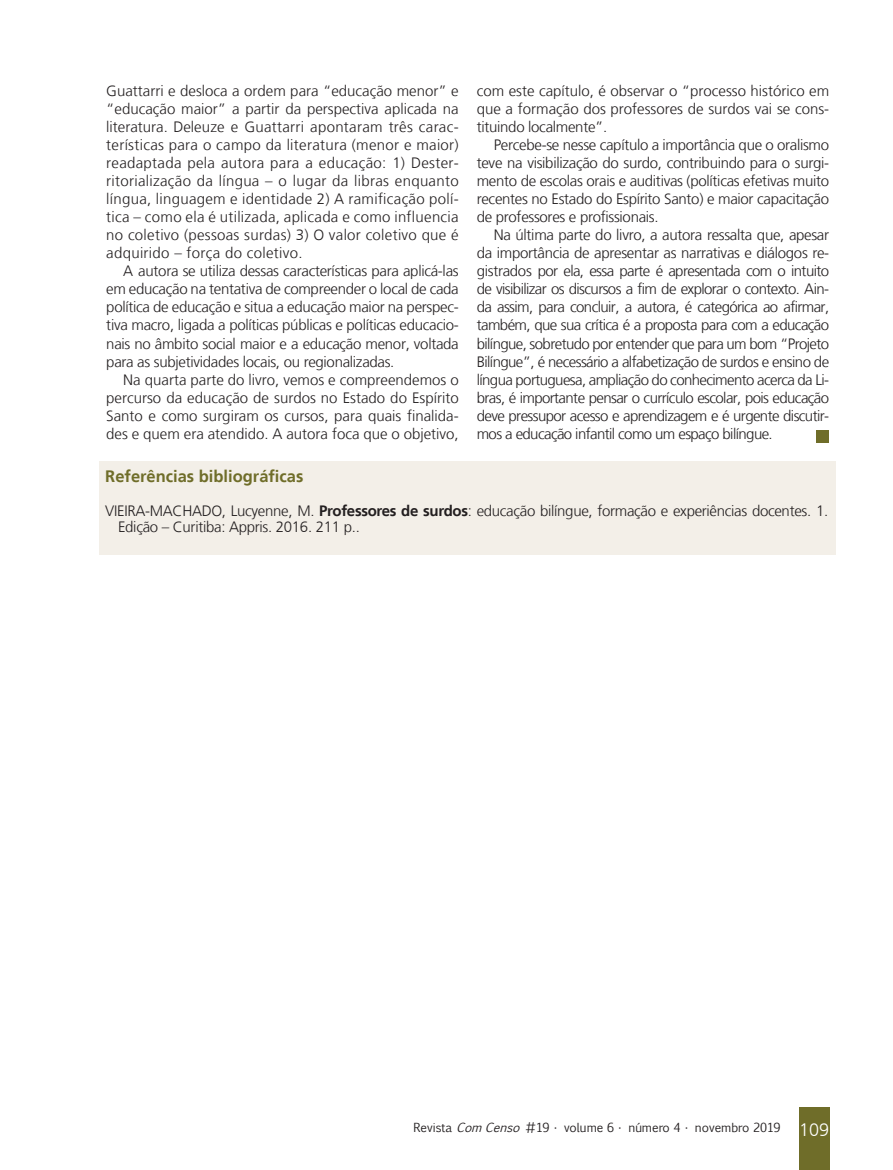
<style>
.page{position:relative;width:893px;height:1170px;background:#fff}
.page>*{position:absolute;margin:0;border:0;box-sizing:border-box;transform-origin:0 0}
.Subtítulo_MOSTARDA_R{font:700 16.5px "Frutiger LT";color:#6f6d29}
.Miolo__10{font:300 15px/18px "Frutiger LT";letter-spacing:-.02em;color:#231f20;text-align:justify}
.Referências__10{font:300 15px/16.5px "Frutiger LT";letter-spacing:-.02em;color:#231f20}
.t1{font:12px "Euphemia CAS";color:#231f20}
.s1{font-weight:700}
.s2{font-style:italic}
.s3{font-family:"Frutiger LT";font-weight:300;font-size:18px;color:#fff}
</style>
<div class="page">
<div style="left:799px;top:1107px;width:30px;height:62px;background:#6f6d29"></div>
<div style="left:816px;top:429px;width:13px;height:13px;background:#6f6d29"></div>
<div style="left:99px;top:461px;width:737px;height:94px;background:#f3efe8"></div>
<p class="Miolo__10" style="left:106px;top:82px;width:354px">Guattarri e desloca a ordem para “educação menor” e “educação maior” a partir da perspectiva aplicada na literatura. Deleuze e Guattarri apontaram três carac&shy;terísticas para o campo da literatura (menor e maior) readaptada pela autora para a educação: 1) Dester&shy;ritorialização da língua – o lugar da libras enquanto língua, linguagem e identidade 2) A ramificação polí&shy;tica – como ela é utilizada, aplicada e como influencia no coletivo (pessoas surdas) 3) O valor coletivo que é adquirido – força do coletivo.</p>
<p class="Miolo__10" style="left:106px;top:262px;width:354px;text-indent:17px">A autora se utiliza dessas características para aplicá-las em educação na tentativa de compreender o local de cada política de educação e situa a educação maior na perspec&shy;tiva macro, ligada a políticas públicas e políticas educacio&shy;nais no âmbito social maior e a educação menor, voltada para as subjetividades locais, ou regionalizadas.</p>
<p class="Miolo__10" style="left:106px;top:370px;width:354px;text-indent:17px">Na quarta parte do livro, vemos e compreendemos o percurso da educação de surdos no Estado do Espírito Santo e como surgiram os cursos, para quais finalida&shy;des e quem era atendido. A autora foca que o objetivo,</p>
<p class="Miolo__10" style="left:477px;top:82px;width:354px">com este capítulo, é observar o “processo histórico em que a formação dos professores de surdos vai se cons&shy;tituindo localmente”.</p>
<p class="Miolo__10" style="left:477px;top:136px;width:354px;text-indent:17px">Percebe-se nesse capítulo a importância que o oralismo teve na visibilização do surdo, contribuindo para o surgi&shy;mento de escolas orais e auditivas (políticas efetivas muito recentes no Estado do Espírito Santo) e maior capacitação de professores e profissionais.</p>
<p class="Miolo__10" style="left:477px;top:226px;width:354px;text-indent:17px">Na última parte do livro, a autora ressalta que, apesar da importância de apresentar as narrativas e diálogos re&shy;gistrados por ela, essa parte é apresentada com o intuito de visibilizar os discursos a fim de explorar o contexto. Ain&shy;da assim, para concluir, a autora, é categórica ao afirmar, também, que sua crítica é a proposta para com a educação bilíngue, sobretudo por entender que para um bom “Projeto Bilíngue”, é necessário a alfabetização de surdos e ensino de língua portuguesa, ampliação do conhecimento acerca da Li&shy;bras, é importante pensar o currículo escolar, pois educação deve pressupor acesso e aprendizagem e é urgente discutir&shy;mos a educação infantil como um espaço bilíngue.</p>
<p class="Subtítulo_MOSTARDA_R" style="left:105px;top:467px;width:200px">Referências bibliográficas</p>
<p class="Referências__10" style="left:118px;top:502px;width:712px;text-indent:-13px">VIEIRA-MACHADO, Lucyenne, M. <span class="s1">Professores de surdos</span>: educação bilíngue, formação e experiências docentes. 1.<br>Edição – Curitiba: Appris. 2016. 211 p..</p>
<p class="t1" style="left:413px;top:1119px;width:417px">Revista <span class="s2">ComCenso</span> #19 • volume 6 • número 4 • novembro 2019 <span class="s3">109</span></p>
</div>
